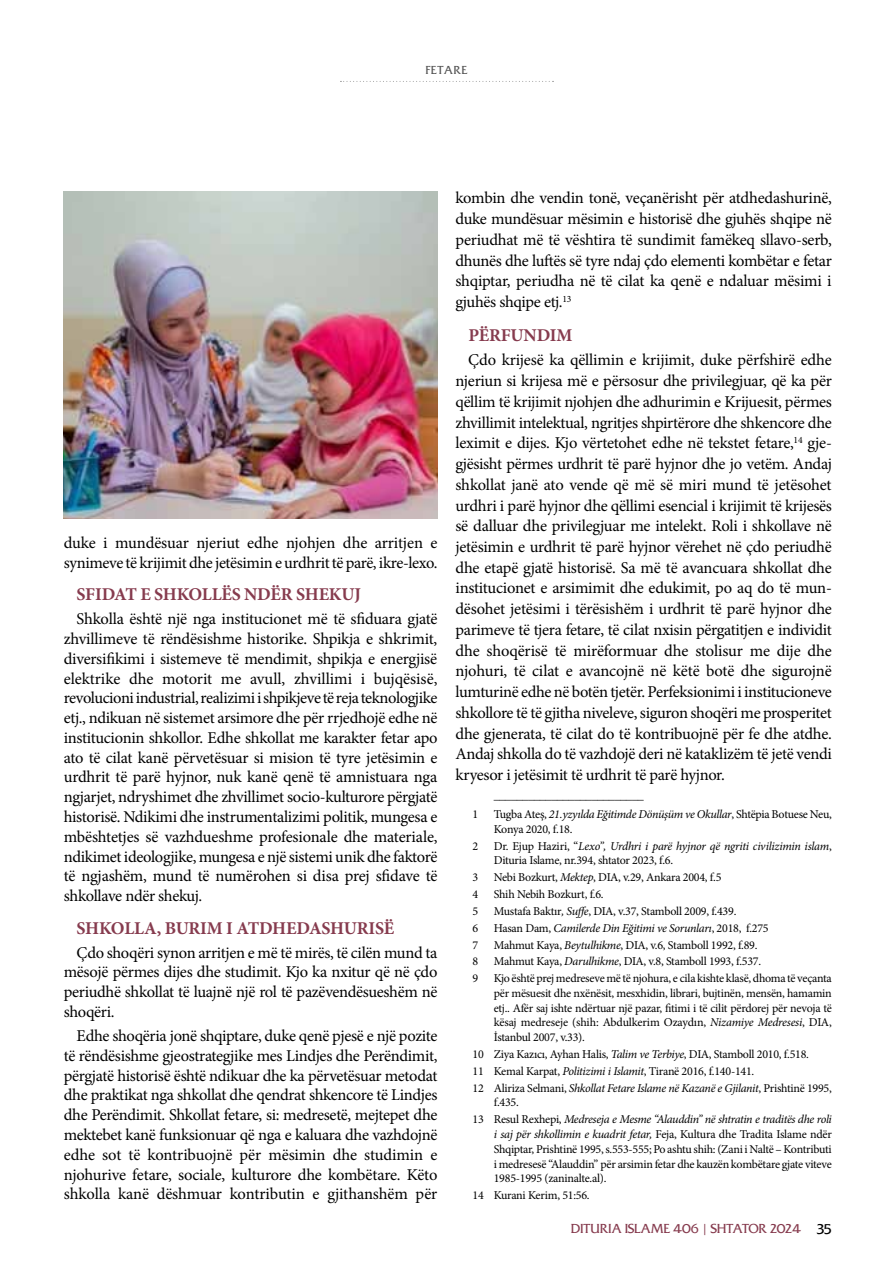
<style>
.page{position:relative;width:893px;height:1263px;background:#fff}
.page>*{position:absolute;margin:0;border:0;box-sizing:border-box;transform-origin:0 0}
.t1{font:700 18px "Minion Pro";letter-spacing:-.01em;color:#863b4e}
.t2{font:16.5px/19.8px "Minion Pro";letter-spacing:-.02em;color:#000;text-align:justify}
.t3{font:13.5px "Friz Quadrata No.2 W01";letter-spacing:-.02em;color:#863b4e}
.t4{font:12px/14.7px "Minion Pro";letter-spacing:-.02em;color:#000}
.t5{font:italic 12px/16.8px "Minion Pro";letter-spacing:-.03em;color:#000}
.t6{font:12px "Friz Quadrata No.2 W01";letter-spacing:.02em;color:#545454}
.s1{font-style:italic}
.s2{font-style:normal}
.s3{font-size:15px;color:#000}
</style>
<div class="page">
<svg style="left:340px;top:81px;width:213px;height:1px"></svg>
<img style="left:64px;top:191px;width:373px;height:328px">
<p class="t6" style="left:425px;top:63px;width:44px">FETARE</p>
<p class="t2" style="left:64px;top:533px;width:375px">duke i mundësuar njeriut edhe njohjen dhe arritjen e synimeve të krijimit dhe jetësimin e urdhrit të parë, ikre-lexo.</p>
<p class="t1" style="left:77px;top:582px;width:286px">SFIDAT E SHKOLLËS NDËR SHEKUJ</p>
<p class="t2" style="left:64px;top:609px;width:375px;text-indent:13px">Shkolla është një nga institucionet më të sfiduara gjatë zhvillimeve të rëndësishme historike. Shpikja e shkrimit, diversifikimi i sistemeve të mendimit, shpikja e energjisë elektrike dhe motorit me avull, zhvillimi i bujqësisë, revolucioni industrial, realizimi i shpikjeve të reja teknologjike etj., ndikuan në sistemet arsimore dhe për rrjedhojë edhe në institucionin shkollor. Edhe shkollat me karakter fetar apo ato të cilat kanë përvetësuar si mision të tyre jetësimin e urdhrit të parë hyjnor, nuk kanë qenë të amnistuara nga ngjarjet, ndryshimet dhe zhvillimet socio-kulturore përgjatë historisë. Ndikimi dhe instrumentalizimi politik, mungesa e mbështetjes së vazhdueshme profesionale dhe materiale, ndikimet ideologjike, mungesa e një sistemi unik dhe faktorë të ngjashëm, mund të numërohen si disa prej sfidave të shkollave ndër shekuj.</p>
<p class="t1" style="left:77px;top:915px;width:319px">SHKOLLA, BURIM I ATDHEDASHURISË</p>
<p class="t2" style="left:64px;top:942px;width:375px;text-indent:13px">Çdo shoqëri synon arritjen e më të mirës, të cilën mund ta mësojë përmes dijes dhe studimit. Kjo ka nxitur që në çdo periudhë shkollat të luajnë një rol të pazëvendësueshëm në shoqëri.</p>
<p class="t2" style="left:64px;top:1026px;width:375px;text-indent:13px">Edhe shoqëria jonë shqiptare, duke qenë pjesë e një pozite të rëndësishme gjeostrategjike mes Lindjes dhe Perëndimit, përgjatë historisë është ndikuar dhe ka përvetësuar metodat dhe praktikat nga shkollat dhe qendrat shkencore të Lindjes dhe Perëndimit. Shkollat fetare, si: medresetë, mejtepet dhe mektebet kanë funksionuar që nga e kaluara dhe vazhdojnë edhe sot të kontribuojnë për mësimin dhe studimin e njohurive fetare, sociale, kulturore dhe kombëtare. Këto shkolla kanë dëshmuar kontributin e gjithanshëm për</p>
<p class="t2" style="left:455px;top:188px;width:378px;line-height:20.7px">kombin dhe vendin tonë, veçanërisht për atdhedashurinë, duke mundësuar mësimin e historisë dhe gjuhës shqipe në periudhat më të vështira të sundimit famëkeq sllavo-serb, dhunës dhe luftës së tyre ndaj çdo elementi kombëtar e fetar shqiptar, periudha në të cilat ka qenë e ndaluar mësimi i gjuhës shqipe etj.<sup>13</sup></p>
<p class="t1" style="left:468px;top:322px;width:106px">PËRFUNDIM</p>
<p class="t2" style="left:455px;top:350px;width:378px;line-height:20.7px;text-indent:13px">Çdo krijesë ka qëllimin e krijimit, duke përfshirë edhe njeriun si krijesa më e përsosur dhe privilegjuar, që ka për qëllim të krijimit njohjen dhe adhurimin e Krijuesit, përmes zhvillimit intelektual, ngritjes shpirtërore dhe shkencore dhe leximit e dijes. Kjo vërtetohet edhe në tekstet fetare,<sup>14</sup> gje&shy;gjësisht përmes urdhrit të parë hyjnor dhe jo vetëm. Andaj shkollat janë ato vende që më së miri mund të jetësohet urdhri i parë hyjnor dhe qëllimi esencial i krijimit të krijesës së dalluar dhe privilegjuar me intelekt. Roli i shkollave në jetësimin e urdhrit të parë hyjnor vërehet në çdo periudhë dhe etapë gjatë historisë. Sa më të avancuara shkollat dhe institucionet e arsimimit dhe edukimit, po aq do të mun&shy;dësohet jetësimi i tërësishëm i urdhrit të parë hyjnor dhe parimeve të tjera fetare, të cilat nxisin përgatitjen e individit dhe shoqërisë të mirëformuar dhe stolisur me dije dhe njohuri, të cilat e avancojnë në këtë botë dhe sigurojnë lumturinë edhe në botën tjetër. Perfeksionimi i institucioneve shkollore të të gjitha niveleve, siguron shoqëri me prosperitet dhe gjenerata, të cilat do të kontribuojnë për fe dhe atdhe.<br>Andaj shkolla do të vazhdojë deri në kataklizëm të jetë vendi kryesor i jetësimit të urdhrit të parë hyjnor.</p>
<p class="t4" style="left:494px;top:788px;width:151px">__________________________</p>
<p class="t4" style="left:472px;top:807px;width:7px">1</p>
<p class="t4" style="left:494px;top:807px;width:340px">Tugba Ateş, <span class="s1">21.yzyılda Eğitimde Dönüşüm ve Okullar</span>, Shtëpia Botuese Neu,<br>Konya 2020, f.18.</p>
<p class="t4" style="left:472px;top:838px;width:7px">2</p>
<p class="t4" style="left:494px;top:838px;width:340px">Dr. Ejup Haziri, “<span class="s1">Lexo”, Urdhri i parë hyjnor që ngriti civilizimin islam</span>,<br>Dituria Islame, nr.394, shtator 2023, f.6.</p>
<p class="t4" style="left:472px;top:870px;width:7px">3</p>
<p class="t4" style="left:494px;top:870px;width:229px">Nebi Bozkurt, <span class="s1">Mektep</span>, DIA, v.29, Ankara 2004, f.5</p>
<p class="t4" style="left:472px;top:887px;width:7px">4</p>
<p class="t4" style="left:494px;top:887px;width:111px">Shih Nebih Bozkurt, f.6.</p>
<p class="t4" style="left:472px;top:904px;width:7px">5</p>
<p class="t4" style="left:494px;top:904px;width:244px">Mustafa Baktır<span class="s1">, Suffe</span>, DIA, v.37, Stamboll 2009, f.439.</p>
<p class="t4" style="left:472px;top:921px;width:7px">6</p>
<p class="t5" style="left:494px;top:919px;width:276px"><span class="s2">Hasan Dam,</span> Camilerde Din Eğitimi ve Sorunları<span class="s2">, 2018, f.275</span></p>
<p class="t4" style="left:472px;top:937px;width:7px">7</p>
<p class="t4" style="left:494px;top:937px;width:265px">Mahmut Kaya, <span class="s1">Beytulhikme</span>, DIA, v.6, Stamboll 1992, f.89.</p>
<p class="t4" style="left:472px;top:954px;width:7px">8</p>
<p class="t4" style="left:494px;top:954px;width:269px">Mahmut Kaya, <span class="s1">Darulhikme</span>, DIA, v.8, Stamboll 1993, f.537.</p>
<p class="t4" style="left:472px;top:971px;width:7px">9</p>
<p class="t4" style="left:494px;top:971px;width:340px;text-align:justify">Kjo është prej medreseve më të njohura, e cila kishte klasë, dhoma të veçanta për mësuesit dhe nxënësit, mesxhidin, librari, bujtinën, mensën, hamamin etj.. Afër saj ishte ndërtuar një pazar, fitimi i të cilit përdorej për nevoja të kësaj medreseje (shih: Abdulkerim Ozaydın, <span class="s1">Nizamiye Medresesi</span>, DIA, İstanbul 2007, v.33).</p>
<p class="t4" style="left:472px;top:1046px;width:361px;line-height:16.8px">10 Ziya Kazıcı, Ayhan Halis, <span class="s1">Talim ve Terbiye</span>, DIA, Stamboll 2010, f.518.<br>11 Kemal Karpat, <span class="s1">Politizimi i Islamit</span>, Tiranë 2016, f.140-141.<br>12 Aliriza Selmani, <span class="s1">Shkollat Fetare Islame në Kazanë e Gjilanit</span>, Prishtinë 1995,</p>
<p class="t5" style="left:472px;top:1094px;width:361px;text-indent:21px"><span class="s2">f.435.<br>13 Resul Rexhepi,</span> Medreseja e Mesme “Alauddin” në shtratin e traditës dhe roli</p>
<p class="t4" style="left:494px;top:1127px;width:340px;text-align:justify"><span class="s1">i saj për shkollimin e kuadrit fetar,</span> Feja, Kultura dhe Tradita Islame ndër Shqiptar, Prishtinë 1995, s.553-555; Po ashtu shih: (Zani i Naltë – Kontributi i medresesë “Alauddin” për arsimin fetar dhe kauzën kombëtare gjate viteve 1985-1995 (zaninalte.al).</p>
<p class="t4" style="left:472px;top:1188px;width:119px">14 Kurani Kerim, 51:56.</p>
<p class="t3" style="left:571px;top:1221px;width:263px">DITURIA ISLAME 406 | SHTATOR 2024 <span class="s3">35</span></p>
</div>
